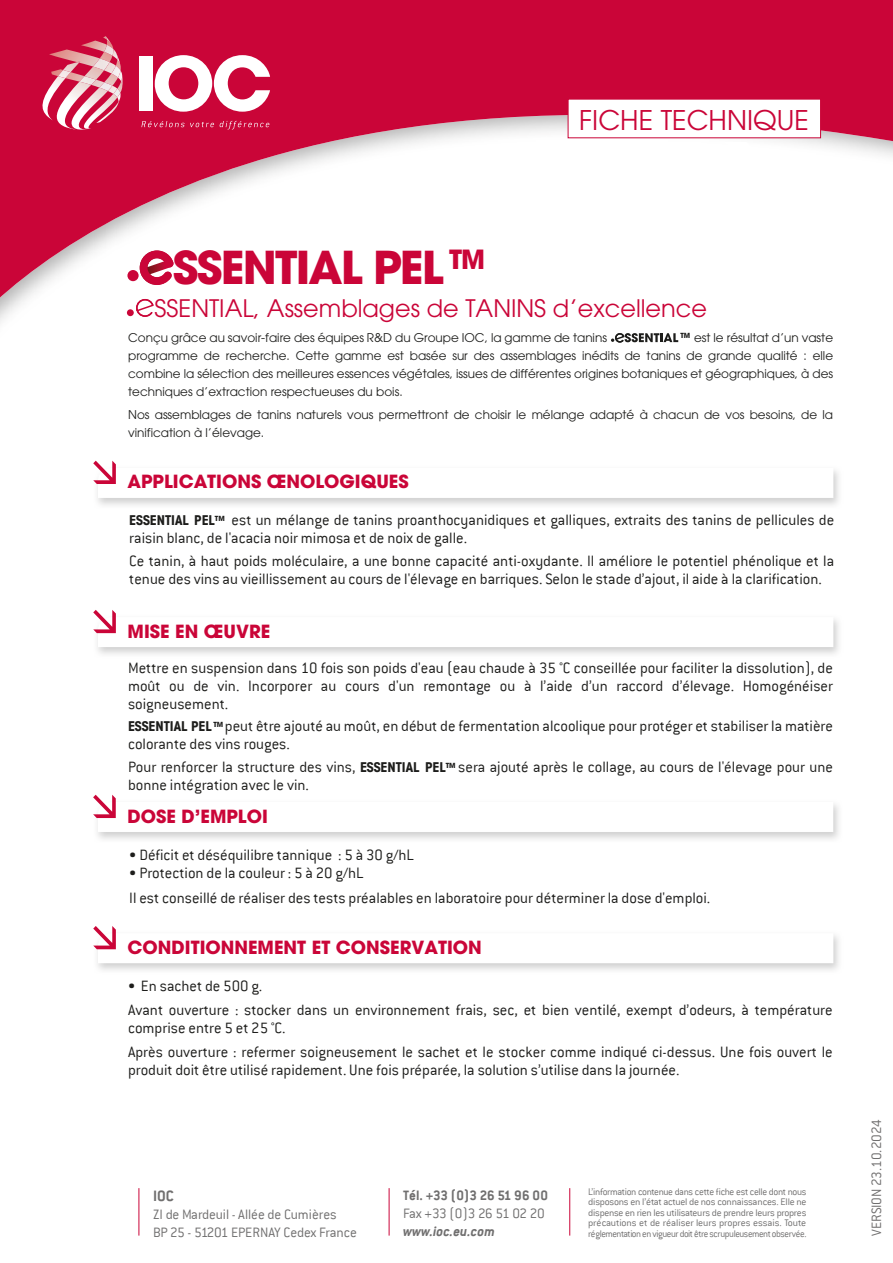
<style>
.page{position:relative;width:893px;height:1263px;background:#fff}
.page>*{position:absolute;margin:0;border:0;box-sizing:border-box;transform-origin:0 0}
.t1{font:700 45px "Avant Garde LT";letter-spacing:-.04em;color:#ca0538}
.t2{font:27px "Avant Garde LT";color:#ca0538}
.t3{font:24px "Avant Garde LT";color:#ca0538}
.t4{font:700 18px "Avant Garde LT";color:#ca0538}
.t5{font:300 16.5px/18px "Conduit ITC";color:#1d1d1b}
.t6{font:700 16.5px "Conduit ITC";color:#706f6f}
.t7{font:300 15px/18px "Conduit ITC";letter-spacing:-.01em;color:#706f6f}
.t8{font:700 15px "Conduit ITC";color:#706f6f}
.t9{font:300 15px "Conduit ITC";letter-spacing:-.03em;color:#706f6f}
.t10{font:italic 700 15px "Conduit ITC";color:#706f6f}
.t11{font:700 condensed 13.5px "Avant Garde IT Cby BT";color:#1d1d1b}
.t12{font:12px/18px "Avant Garde LT";color:#1d1d1b;text-align:justify}
.t13{font:300 10.5px/10.5px "Conduit ITC";letter-spacing:-.035em;color:#706f6f;text-align:justify}
.s1{font-weight:700;color:#fff}
.s2{font-family:"Avant Garde IT Cby BT";font-weight:700;font-stretch:condensed;font-size:13.5px}
</style>
<div class="page">
<svg style="left:0;top:0;width:893px;height:342px"></svg>
<svg style="left:567px;top:98px;width:254px;height:41px"></svg>
<hr style="left:139px;top:1188px;width:1px;height:47px;background:#ca0538">
<hr style="left:389px;top:1188px;width:1px;height:47px;background:#ca0538">
<hr style="left:569px;top:1188px;width:1px;height:47px;background:#ca0538">
<img style="left:49px;top:49px;width:6px;height:13px">
<img style="left:121px;top:75px;width:2px;height:54px">
<img style="left:113px;top:105px;width:8px;height:25px">
<img style="left:55px;top:36px;width:58px;height:94px">
<img style="left:93px;top:58px;width:6px;height:12px">
<img style="left:79px;top:76px;width:17px;height:9px">
<svg style="left:99px;top:36px;width:23px;height:69px"></svg>
<img style="left:39px;top:62px;width:40px;height:59px">
<svg style="left:58px;top:70px;width:13px;height:8px"></svg>
<svg style="left:141px;top:121px;width:73px;height:6px"></svg>
<svg style="left:220px;top:121px;width:49px;height:8px"></svg>
<div style="left:139px;top:56px;width:14px;height:55px;background:#fff"></div>
<svg style="left:155px;top:55px;width:115px;height:57px"></svg>
<svg style="left:93px;top:795px;width:740px;height:37px"></svg>
<svg style="left:93px;top:926px;width:740px;height:37px"></svg>
<svg style="left:93px;top:461px;width:740px;height:37px"></svg>
<svg style="left:93px;top:610px;width:740px;height:37px"></svg>
<svg style="left:140px;top:250px;width:34px;height:35px"></svg>
<div style="left:127px;top:270px;width:12px;height:11px;background:#ca0538;border-radius:50%"></div>
<svg style="left:135px;top:298px;width:20px;height:20px"></svg>
<div style="left:127px;top:309px;width:7px;height:7px;background:#ca0538;border-radius:50%"></div>
<svg style="left:611px;top:332px;width:67px;height:11px"></svg>
<h2 class="t2" style="left:579px;top:104px;width:231px">FICHE TECHNIQUE</h2>
<h1 class="t1" style="left:173px;top:238px;width:314px">SSENTIAL PEL <sup>TM</sup></h1>
<h3 class="t3" style="left:155px;top:294px;width:554px">SSENTIAL, Assemblages de TANINS d’excellence</h3>
<p class="t12" style="left:128px;top:329px;width:706px">Conçu grâce au savoir-faire des équipes R&amp;D du Groupe IOC, la gamme de tanins <span class="s1">O SSENTIAL</span> <sup>TM</sup> est le résultat d’un vaste programme de recherche. Cette gamme est basée sur des assemblages inédits de tanins de grande qualité : elle combine la sélection des meilleures essences végétales, issues de différentes origines botaniques et géographiques, à des techniques d’extraction respectueuses du bois.</p>
<p class="t12" style="left:128px;top:405px;width:706px">Nos assemblages de tanins naturels vous permettront de choisir le mélange adapté à chacun de vos besoins, de la vinification à l’élevage.</p>
<p class="t4" style="left:128px;top:470px;width:283px">APPLICATIONS ŒNOLOGIQUES</p>
<p class="t5" style="left:129px;top:511px;width:706px;text-indent:102px">est un mélange de tanins proanthocyanidiques et galliques, extraits des tanins de pellicules de raisin blanc, de l'acacia noir mimosa et de noix de galle.</p>
<p class="t5" style="left:129px;top:552px;width:706px">Ce tanin, à haut poids moléculaire, a une bonne capacité anti-oxydante. Il améliore le potentiel phénolique et la tenue des vins au vieillissement au cours de l'élevage en barriques. Selon le stade d’ajout, il aide à la clarification.</p>
<p class="t11" style="left:129px;top:512px;width:97px">ESSENTIAL PEL<sup>TM</sup></p>
<p class="t4" style="left:128px;top:620px;width:144px">MISE EN ŒUVRE</p>
<p class="t5" style="left:128px;top:658px;width:706px;text-align:justify">Mettre en suspension dans 10 fois son poids d'eau (eau chaude à 35 °C conseillée pour faciliter la dissolution), de moût ou de vin. Incorporer au cours d'un remontage ou à l’aide d’un raccord d’élevage. Homogénéiser soigneusement.</p>
<p class="t11" style="left:128px;top:718px;width:97px">ESSENTIAL PEL <sup>TM</sup></p>
<p class="t5" style="left:128px;top:717px;width:707px;text-indent:97px">peut être ajouté au moût, en début de fermentation alcoolique pour protéger et stabiliser la matière colorante des vins rouges.</p>
<p class="t5" style="left:128px;top:757px;width:706px">Pour renforcer la structure des vins, <span class="s2">ESSENTIAL PEL</span><sup>TM</sup> sera ajouté après le collage, au cours de l'élevage pour une bonne intégration avec le vin.</p>
<p class="t4" style="left:127px;top:805px;width:142px">DOSE D’EMPLOI</p>
<p class="t5" style="left:129px;top:845px;width:286px">• Déficit et déséquilibre tannique : 5 à 30 g/hL</p>
<p class="t5" style="left:129px;top:860px;width:583px;line-height:25.5px">• Protection de la couleur : 5 à 20 g/hL<br>Il est conseillé de réaliser des tests préalables en laboratoire pour déterminer la dose d'emploi.</p>
<p class="t4" style="left:128px;top:936px;width:356px">CONDITIONNEMENT ET CONSERVATION</p>
<p class="t5" style="left:128px;top:974px;width:706px;line-height:24px">• En sachet de 500 g.<br>Avant ouverture : stocker dans un environnement frais, sec, et bien ventilé, exempt d’odeurs, à température</p>
<p class="t5" style="left:128px;top:1016px;width:706px;line-height:24px">comprise entre 5 et 25 °C.<br>Après ouverture : refermer soigneusement le sachet et le stocker comme indiqué ci-dessus. Une fois ouvert le</p>
<p class="t5" style="left:128px;top:1061px;width:553px">produit doit être utilisé rapidement. Une fois préparée, la solution s’utilise dans la journée.</p>
<p class="t6" style="left:153px;top:1186px;width:22px">IOC</p>
<p class="t7" style="left:153px;top:1205px;width:205px">ZI de Mardeuil - Allée de Cumières<br>BP 25 - 51201 EPERNAY Cedex France</p>
<p class="t8" style="left:403px;top:1186px;width:146px">Tél. +33 (0)3 26 51 96 00</p>
<p class="t9" style="left:403px;top:1205px;width:143px">Fax +33 (0)3 26 51 02 20</p>
<p class="t10" style="left:403px;top:1222px;width:93px">www.ioc.eu.com</p>
<p class="t13" style="left:588px;top:1186px;width:220px">L’information contenue dans cette fiche est celle dont nous disposons en l’état actuel de nos connaissances. Elle ne dispense en rien les utilisateurs de prendre leurs propres précautions et de réaliser leurs propres essais. Toute réglementationenvigueurdoitêtrescrupuleusementobservée.</p>
<p class="t7" style="left:867px;top:1235px;width:118px;rotate:-90deg">VERSION 23.10.2024</p>
</div>
